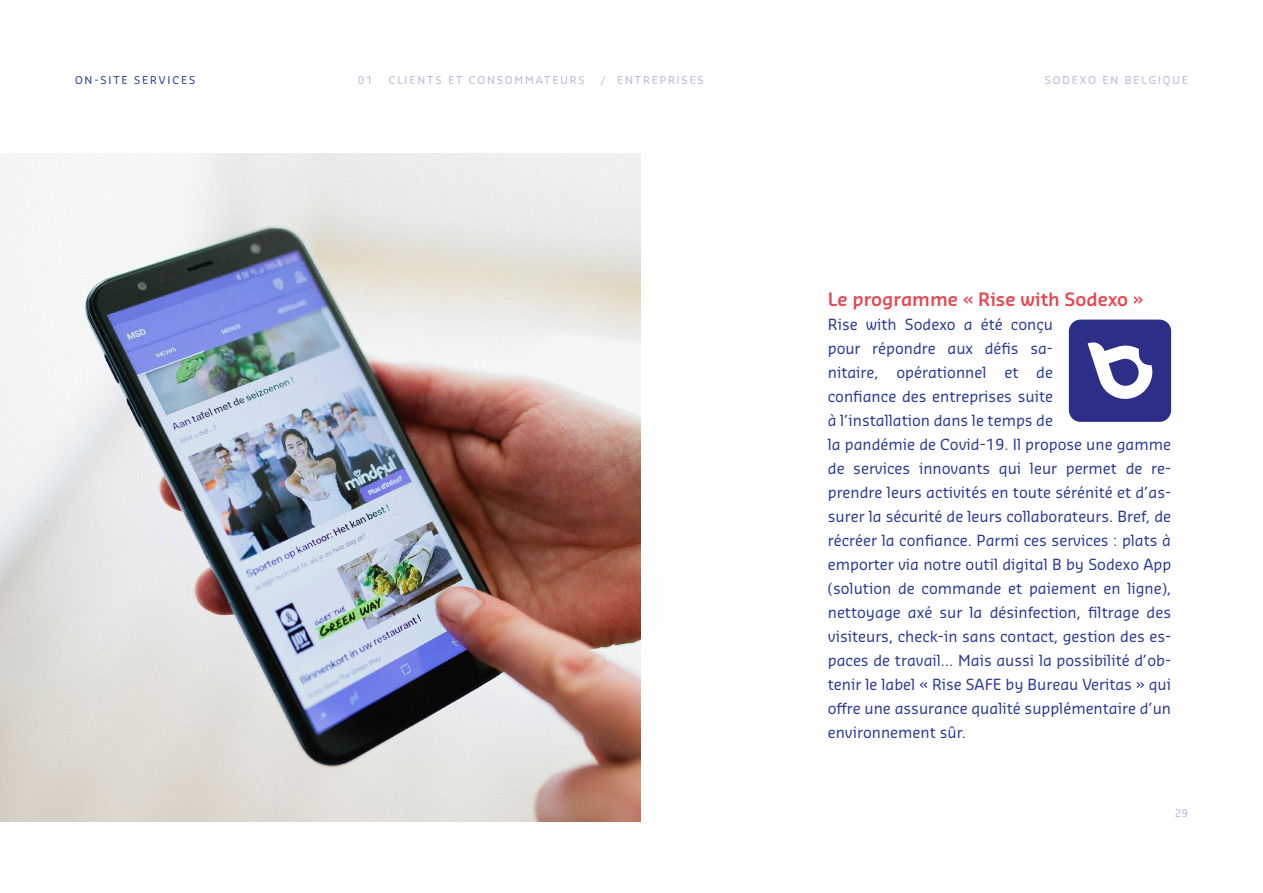
<style>
.page{position:relative;width:1263px;height:893px;background:#fff}
.page>*{position:absolute;margin:0;border:0;box-sizing:border-box;transform-origin:0 0}
.t1{font:600 18px "Sansa Pro";color:#ea444e}
.t2{font:15px/24px "Sansa Pro";color:#283897}
.t3{font:10.5px "Sansa Pro";letter-spacing:.18em;color:#b4b9db}
.t4{font:10.5px "Sansa Pro";letter-spacing:.18em;color:#283897}
</style>
<div class="page">
<img style="left:0;top:154px;width:640px;height:667px">
<div style="left:1069px;top:320px;width:102px;height:102px;background:#2d2e87;border-radius:12px"></div>
<svg style="left:1088px;top:342px;width:65px;height:57px"></svg>
<p class="t4" style="left:75px;top:73px;width:122px">ON-SITE SERVICES</p>
<p class="t3" style="left:1045px;top:73px;width:145px">SODEXO EN BELGIQUE</p>
<p class="t3" style="left:358px;top:73px;width:17px">01</p>
<p class="t3" style="left:389px;top:73px;width:197px">CLIENTS ET CONSOMMATEURS</p>
<p class="t3" style="left:601px;top:73px;width:105px">/ ENTREPRISES</p>
<p class="t1" style="left:828px;top:288px;width:317px">Le programme « Rise with Sodexo »</p>
<p class="t2" style="left:828px;top:312px;width:345px">Rise with Sodexo a été conçu<br>pour répondre aux défis sa-<br>nitaire, opérationnel et de<br>confiance des entreprises suite<br>à l’installation dans le temps de<br>la pandémie de Covid-19. Il propose une gamme de services innovants qui leur permet de re&shy;prendre leurs activités en toute sérénité et d’as&shy;surer la sécurité de leurs collaborateurs. Bref, de récréer la confiance. Parmi ces services : plats à emporter via notre outil digital B by Sodexo App (solution de commande et paiement en ligne), nettoyage axé sur la désinfection, filtrage des visiteurs, check-in sans contact, gestion des es&shy;paces de travail… Mais aussi la possibilité d’ob&shy;tenir le label « Rise SAFE by Bureau Veritas » qui offre une assurance qualité supplémentaire d’un environnement sûr.</p>
<p class="t3" style="left:1175px;top:806px;width:15px">29</p>
</div>
